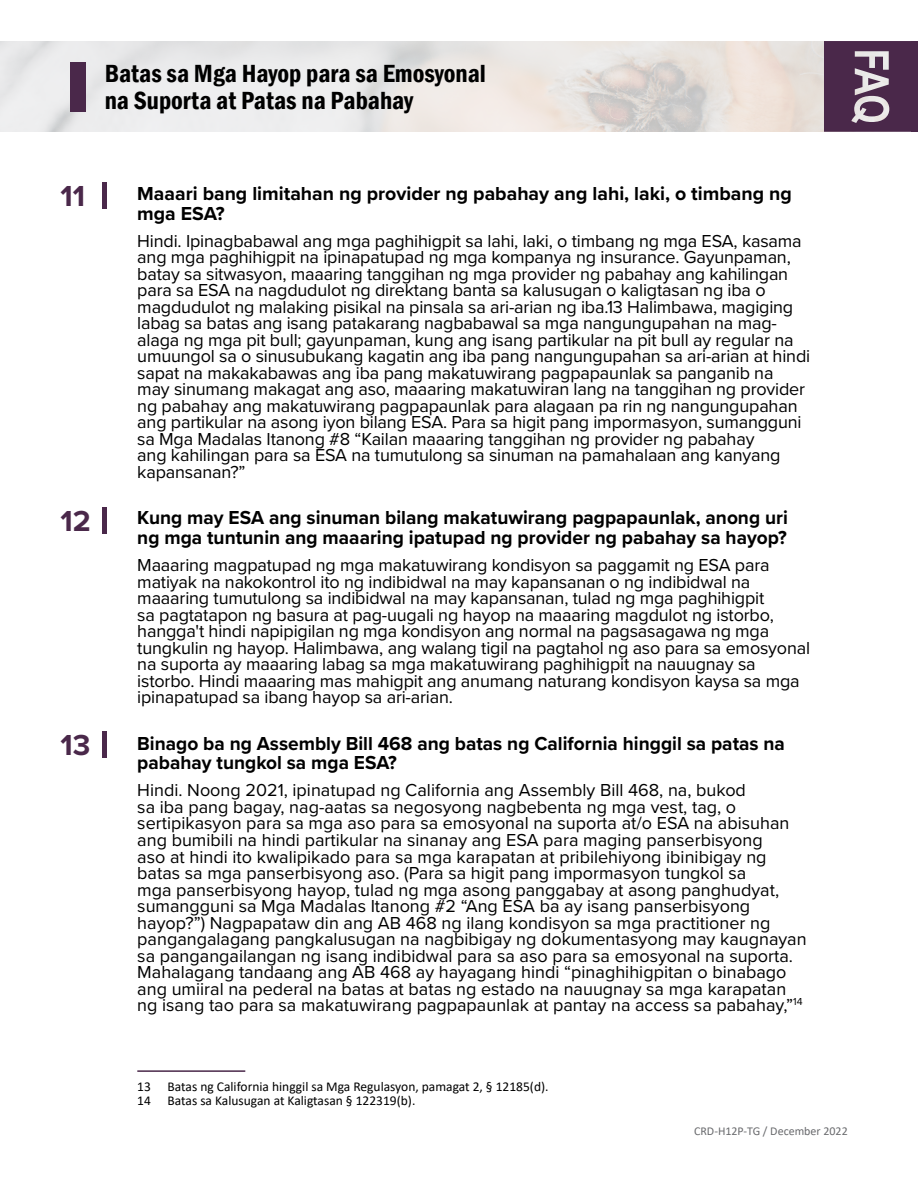
<style>
.page{position:relative;width:918px;height:1188px;background:#fff}
.page>*{position:absolute;margin:0;border:0;box-sizing:border-box;transform-origin:0 0}
.t1{font:700 30px "Proxima Nova";color:#4a284a}
.t2{font:600 condensed 25.5px/27px "Franklin Gothic";color:#000}
.t3{font:700 19.5px/19.5px "Proxima Nova";color:#000}
.t4{font:18px/16.5px "Proxima Nova";letter-spacing:-.01em;color:#000}
.t5{font:13.5px "Calibri";color:#000}
.t6{font:12px "Calibri";color:#696a6d}
.t7{font:10.5px "Proxima Nova";color:#000}
.s1{font-size:18px}
</style>
<div class="page">
<svg style="left:824px;top:41px;width:94px;height:91px;background:#614461"></svg>
<div style="left:102px;top:182px;width:5px;height:27px;background:#4a284a"></div>
<div style="left:102px;top:507px;width:5px;height:26px;background:#4a284a"></div>
<div style="left:102px;top:731px;width:5px;height:26px;background:#4a284a"></div>
<hr style="left:137px;top:1070px;width:108px;height:2px;background:#4a284a">
<div style="left:70px;top:62px;width:16px;height:50px;background:#4a284a"></div>
<h2 class="t2" style="left:105px;top:60px;width:383px">Batas sa Mga Hayop para sa Emosyonal na Suporta at Patas na Pabahay</h2>
<h1 class="t1" style="left:61px;top:174px;width:26px">11</h1>
<h1 class="t1" style="left:61px;top:498px;width:32px">12</h1>
<h1 class="t1" style="left:61px;top:722px;width:31px">13</h1>
<p class="t3" style="left:137px;top:183px;width:656px">Maaari bang limitahan ng provider ng pabahay ang lahi, laki o, timbang ng mga ESA?</p>
<p class="t4" style="left:137px;top:232px;width:666px">Hindi. Ipinagbabawal ang mga paghihigpit sa lahi, laki o, timbang ng mga ESA, kasama ang mga paghihigpit na ipinapatupad ng mga kompanya ng insurance. Gayunpaman, batay sa sitwasyon, maaaring tanggihan ng mga provider ng pabahay ang kahilingan para sa ESA na nagdudulot ng direktang banta sa kalusugan o kaligtasan ng iba o magdudulot ng malaking pisikal na pinsala sa ari-arian ng iba.13 Halimbawa, magiging</p>
<p class="t4" style="left:137px;top:331px;width:658px">alaga ng mga pit bull; gayunpaman, kung ang isang partikular na pit bull ay regular na</p>
<p class="t4" style="left:137px;top:306px;width:674px;line-height:33px">labag sa batas ang isang patakarang nagbabawal sa mga nangungupahan na mag&shy;umuungol sa o sinusubukang kagatin ang iba pang nangungupahan sa ari-arian at hindi</p>
<p class="t4" style="left:137px;top:364px;width:669px">sapat na makakabawas ang iba pang makatuwirang pagpapaunlak sa panganib na may sinumang makagat ang aso, maaaring makatuwiran lang na tanggihan ng provider ng pabahay ang makatuwirang pagpapaunlak para alagaan pa rin ng nangungupahan ang partikular na asong iyon bilang ESA. Para sa higit pang impormasyon, sumangguni sa Mga Madalas Itanong #8 “Kailan maaaring tanggihan ng provider ng pabahay<br>ang kahilingan para sa ESA na tumutulong sa sinuman na pamahalaan ang kanyang kapansanan “?</p>
<p class="t3" style="left:137px;top:508px;width:652px">Kung may ESA ang sinuman bilang makatuwirang pagpapaunlak, anong uri ng mga tuntunin ang maaaring ipatupad ng provider ng pabahay sa hayop?</p>
<p class="t4" style="left:137px;top:556px;width:674px">Maaaring magpatupad ng mga makatuwirang kondisyon sa paggamit ng ESA para matiyak na nakokontrol ito ng indibidwal na may kapansanan o ng indibidwal na maaaring tumutulong sa indibidwal na may kapansanan, tulad ng mga paghihigpit<br>sa pagtatapon ng basura at pag-uugali ng hayop na maaaring magdulot ng istorbo, hangga t' hindi napipigilan ng mga kondisyon ang normal na pagsasagawa ng mga tungkulin ng hayop. Halimbawa, ang walang tigil na pagtahol ng aso para sa emosyonal na suporta ay maaaring labag sa mga makatuwirang paghihigpit na nauugnay sa istorbo. Hindi maaaring mas mahigpit ang anumang naturang kondisyon kaysa sa mga ipinapatupad sa ibang hayop sa ari-arian.</p>
<p class="t3" style="left:137px;top:733px;width:649px">Binago ba ng Assembly Bill 468 ang batas ng California hinggil sa patas na pabahay tungkol sa mga ESA?</p>
<p class="t4" style="left:137px;top:781px;width:671px">Hindi. Noong 2021, ipinatupad ng California ang Assembly Bill 468, na, bukod<br>sa iba pang bagay, nag-aatas sa negosyong nagbebenta ng mga vest, tag o, sertipikasyon para sa mga aso para sa emosyonal na suporta at o/ ESA na abisuhan ang bumibili na hindi partikular na sinanay ang ESA para maging panserbisyong<br>aso at hindi ito kwalipikado para sa mga karapatan at pribilehiyong ibinibigay ng batas sa mga panserbisyong aso (. Para sa higit pang impormasyon tungkol sa<br>mga panserbisyong hayop, tulad ng mga asong panggabay at asong panghudyat, sumangguni sa Mga Madalas Itanong #2 “Ang ESA ba ay isang panserbisyong hayop?”) Nagpapataw din ang AB 468 ng ilang kondisyon sa mga practitioner ng pangangalagang pangkalusugan na nagbibigay ng dokumentasyong may kaugnayan sa pangangailangan ng isang indibidwal para sa aso para sa emosyonal na suporta.<br>Mahalagang tandaang ang AB 468 ay hayagang hindi “pinaghihigpitan o binabago ang umiiral na pederal na batas at batas ng estado na nauugnay sa mga karapatan</p>
<p class="t7" style="left:783px;top:994px;width:21px">1 4<span class="s1">“,</span></p>
<p class="t4" style="left:137px;top:996px;width:649px">ng isang tao para sa makatuwirang pagpapaunlak at pantay na access sa pabahay</p>
<p class="t5" style="left:137px;top:1077px;width:15px">13</p>
<p class="t5" style="left:137px;top:1091px;width:15px">14</p>
<p class="t5" style="left:168px;top:1077px;width:383px">Batas ng California hinggil sa Mga Regulasyon, pamagat 2, § 12185 . (d(</p>
<p class="t5" style="left:168px;top:1091px;width:249px">Batas sa Kalusugan at Kaligtasan § 122319 . (b(</p>
<p class="t6" style="left:694px;top:1123px;width:155px">CRD H- 12 -P TG / December 2022</p>
</div>
